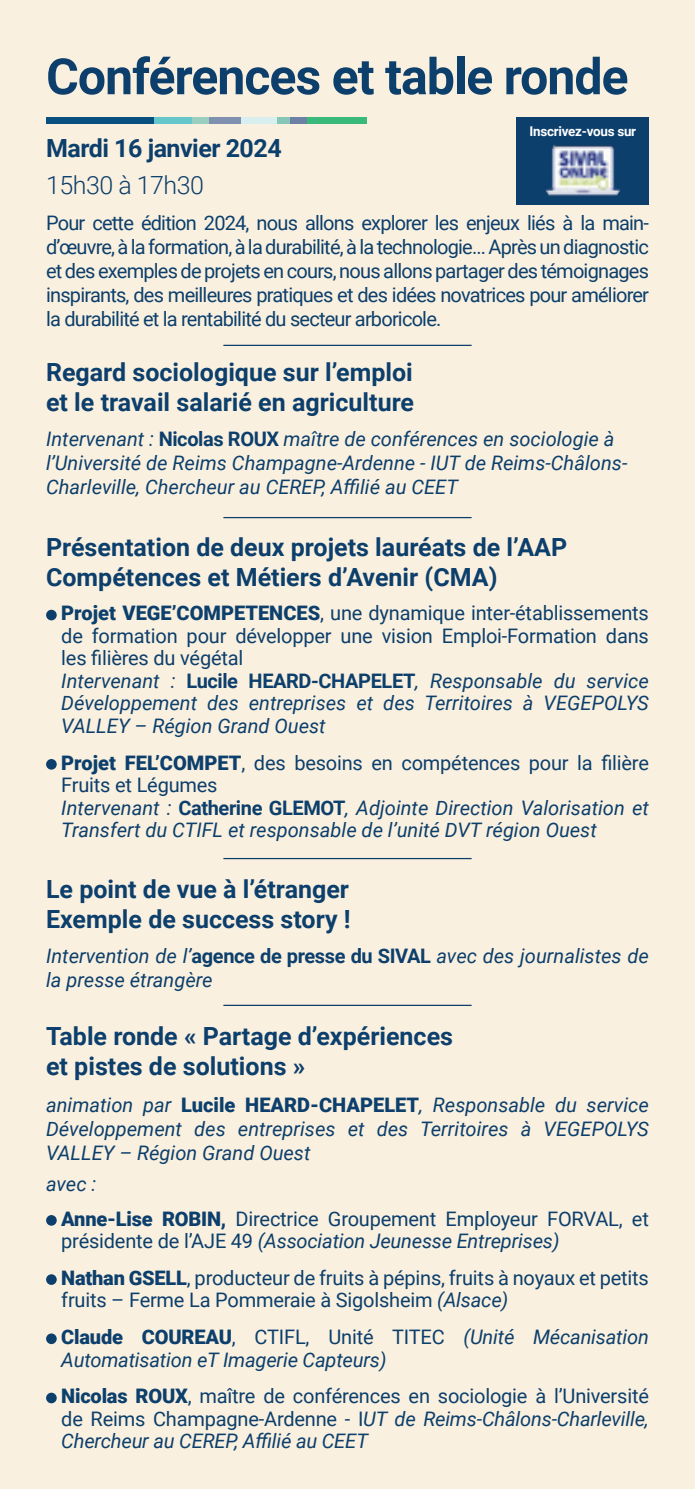
<style>
.page{position:relative;width:695px;height:1489px;background:#fff}
.page>*{position:absolute;margin:0;border:0;box-sizing:border-box;transform-origin:0 0}
.t1{font:700 50px "Roboto";letter-spacing:-.02em;color:#0c3f6c}
.t2{font:700 25px/30px "Roboto";color:#0c3f6c}
.t3{font:700 25px "Roboto";letter-spacing:-.02em;color:#0c3f6c}
.t4{font:300 25px "Roboto";letter-spacing:-.02em;color:#0c3f6c}
.t5{font:italic 20px/22.5px "Roboto";color:#0c3f6c}
.t6{font:20px/22.5px "Roboto";letter-spacing:-.01em;color:#0c3f6c}
.t7{font:700 13.5px "Roboto";letter-spacing:-.02em;color:#fff}
.s1{font-weight:700;font-style:normal}
.s2{font-weight:900;font-style:normal}
.s3{font-style:normal}
.s4{font-weight:900}
.s5{font-style:italic}
</style>
<div class="page">
<div style="left:0;top:0;width:694px;height:1488px;background:#faf0df"></div>
<div style="left:307px;top:117px;width:60px;height:6px;background:#39b97a"></div>
<div style="left:290px;top:117px;width:17px;height:6px;background:#6d81a5"></div>
<div style="left:278px;top:117px;width:12px;height:6px;background:#86c6b5"></div>
<div style="left:241px;top:117px;width:36px;height:6px;background:#d8eeef"></div>
<div style="left:209px;top:117px;width:32px;height:6px;background:#8091b0"></div>
<div style="left:192px;top:117px;width:17px;height:6px;background:#9acebf"></div>
<div style="left:154px;top:117px;width:38px;height:6px;background:#65c7c9"></div>
<div style="left:46px;top:117px;width:108px;height:6px;background:#075080"></div>
<div style="left:46px;top:609px;width:11px;height:11px;background:#0c3f6c;border-radius:50%"></div>
<div style="left:46px;top:759px;width:11px;height:10px;background:#0c3f6c;border-radius:50%"></div>
<svg style="left:46px;top:1214px;width:11px;height:11px"></svg>
<div style="left:46px;top:1274px;width:11px;height:10px;background:#0c3f6c;border-radius:50%"></div>
<div style="left:46px;top:1333px;width:11px;height:10px;background:#0c3f6c;border-radius:50%"></div>
<div style="left:46px;top:1392px;width:11px;height:11px;background:#0c3f6c;border-radius:50%"></div>
<hr style="left:223px;top:517px;width:248px;height:1px;background:#0c3f6c">
<hr style="left:223px;top:345px;width:248px;height:1px;background:#0c3f6c">
<hr style="left:223px;top:857px;width:248px;height:2px;background:#0c3f6c">
<hr style="left:223px;top:1004px;width:248px;height:1px;background:#0c3f6c">
<div style="left:517px;top:117px;width:131px;height:88px;background:#0c3f6c"></div>
<img style="left:545px;top:145px;width:75px;height:51px">
<p class="t1" style="left:46px;top:41px;width:584px">Conférences et table ronde</p>
<p class="t3" style="left:46px;top:131px;width:237px">Mardi 16 janvier 2024</p>
<p class="t4" style="left:46px;top:168px;width:159px">15h30 à 17h30</p>
<p class="t7" style="left:529px;top:121px;width:108px">Inscrivez-vous sur</p>
<p class="t6" style="left:46px;top:210px;width:604px;line-height:24px;text-align:justify">Pour cette édition 2024, nous allons explorer les enjeux liés à la main&shy;d’œuvre, à la formation, à la durabilité, à la technologie... Après un diagnostic et des exemples de projets en cours, nous allons partager des témoignages inspirants, des meilleures pratiques et des idées novatrices pour améliorer la durabilité et la rentabilité du secteur arboricole.</p>
<p class="t2" style="left:46px;top:356px;width:369px">Regard sociologique sur l’emploi et le travail salarié en agriculture</p>
<p class="t5" style="left:46px;top:426px;width:582px;line-height:24px">Intervenant : <span class="s1">Nicolas ROUX</span> maître de conférences en sociologie à l’Université de Reims Champagne-Ardenne - IUT de Reims-Châlons-<br>Charleville, Chercheur au CEREP, Affilié au CEET</p>
<p class="t2" style="left:46px;top:531px;width:522px">Présentation de deux projets lauréats de l’AAP<br>Compétences et Métiers d’Avenir (CMA)</p>
<p class="t5" style="left:61px;top:601px;width:589px"><span class="s2">Projet VEGE’COMPETENCES</span><span class="s3">, une dynamique inter-établissements de formation pour développer une vision Emploi-Formation dans les filières du végétal<br></span>Intervenant : <span class="s1">Lucile HEARD-CHAPELET</span>, Responsable du service Développement des entreprises et des Territoires à VEGEPOLYS VALLEY – Région Grand Ouest</p>
<p class="t5" style="left:61px;top:750px;width:589px"><span class="s2">Projet FEL’COMPET</span><span class="s3">, des besoins en compétences pour la filière Fruits et Légumes<br></span>Intervenant : <span class="s1">Catherine GLEMOT</span>, Adjointe Direction Valorisation et Transfert du CTIFL et responsable de l’unité DVT région Ouest</p>
<p class="t2" style="left:46px;top:873px;width:306px">Le point de vue à l’étranger<br>Exemple de success story !</p>
<p class="t5" style="left:46px;top:943px;width:604px;line-height:24px">Intervention de l’<span class="s1">agence de presse du SIVAL</span> avec des journalistes de la presse étrangère</p>
<p class="t2" style="left:46px;top:1020px;width:408px">Table ronde « Partage d’expériences et pistes de solutions »</p>
<p class="t5" style="left:46px;top:1091px;width:604px;line-height:24px;text-align:justify">animation par <span class="s2">Lucile HEARD-CHAPELET</span>, Responsable du service Développement des entreprises et des Territoires à VEGEPOLYS VALLEY – Région Grand Ouest</p>
<p class="t5" style="left:46px;top:1171px;width:52px">avec :</p>
<p class="t6" style="left:61px;top:1206px;width:589px"><span class="s4">Anne-Lise ROBIN,</span> Directrice Groupement Employeur FORVAL, et présidente de l’AJE 49 <span class="s5">(Association Jeunesse Entreprises)</span></p>
<p class="t6" style="left:61px;top:1265px;width:589px"><span class="s4">Nathan GSELL</span>, producteur de fruits à pépins, fruits à noyaux et petits fruits – Ferme La Pommeraie à Sigolsheim <span class="s5">(Alsace)</span></p>
<p class="t5" style="left:61px;top:1324px;width:589px"><span class="s2">Claude COUREAU</span><span class="s3">, CTIFL, Unité TITEC</span> (Unité Mécanisation<br>Automatisation eT Imagerie Capteurs)</p>
<p class="t6" style="left:61px;top:1383px;width:589px;text-align:justify"><span class="s4">Nicolas ROUX</span>, maître de conférences en sociologie à l’Université de Reims Champagne-Ardenne - I<span class="s5">UT de Reims-Châlons-Charleville, Chercheur au CEREP, Affilié au CEET</span></p>
</div>
